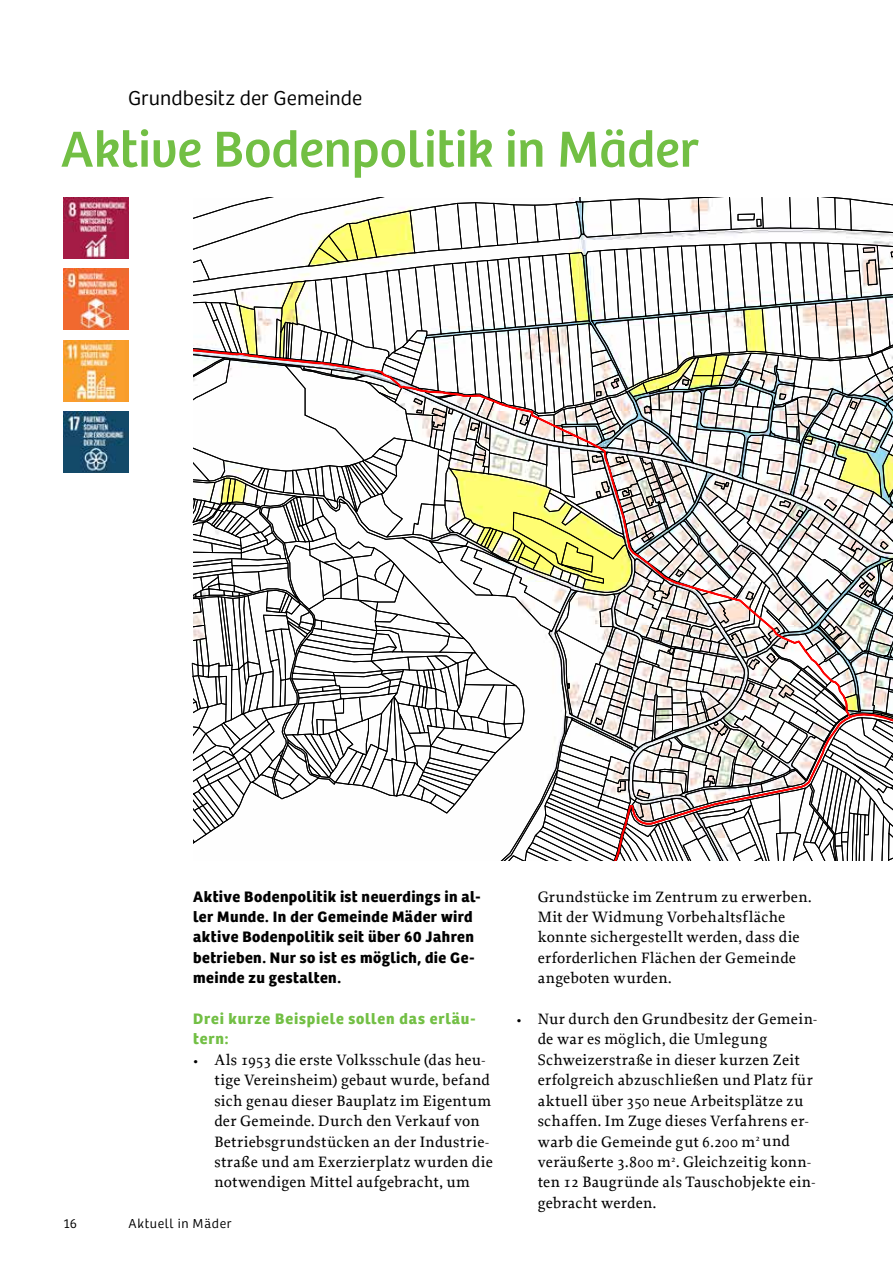
<style>
.page{position:relative;width:893px;height:1263px;background:#fff}
.page>*{position:absolute;margin:0;border:0;box-sizing:border-box;transform-origin:0 0}
.t1{font:52.5px "Bree";letter-spacing:-.005em;color:#72bf44}
.t2{font:300 21px "Bree";letter-spacing:.005em;color:#000}
.t3{font:500 15.75px/20.4px "Proforma";letter-spacing:.02em;color:#000}
.t4{font:700 15.75px/20.4px "Bree";letter-spacing:.03em;color:#000}
.t5{font:700 15.75px/20.4px "Bree";letter-spacing:.055em;color:#72bf44}
.t6{font:300 13.5px "Bree";letter-spacing:.05em;color:#000}
.t7{font:8.55px "Arial";color:#000}
.t8{font:8.25px "Arial";color:#000}
</style>
<div class="page">
<svg style="left:193px;top:197px;width:700px;height:664px"></svg>
<img style="left:64px;top:197px;width:64px;height:62px">
<img style="left:64px;top:269px;width:64px;height:61px">
<img style="left:64px;top:340px;width:64px;height:61px">
<img style="left:64px;top:412px;width:64px;height:61px">
<h2 class="t2" style="left:128px;top:87px;width:235px">Grundbesitz der Gemeinde</h2>
<h1 class="t1" style="left:61px;top:118px;width:639px">Aktive Bodenpolitik in Mäder</h1>
<p class="t4" style="left:193px;top:886px;width:289px">Aktive Bodenpolitik ist neuerdings in al&shy;ler Munde. In der Gemeinde Mäder wird aktive Bodenpolitik seit über 60 Jahren betrieben. Nur so ist es möglich, die Ge&shy;meinde zu gestalten.</p>
<p class="t5" style="left:193px;top:1008px;width:284px">Drei kurze Beispiele sollen das erläu&shy;tern:</p>
<p class="t3" style="left:214px;top:1049px;width:280px;text-indent:-21px">• Als 1953 die erste Volksschule (das heu&shy;tige Vereinsheim) gebaut wurde, befand sich genau dieser Bauplatz im Eigentum der Gemeinde. Durch den Verkauf von Betriebsgrundstücken an der Industrie&shy;straße und am Exerzierplatz wurden die notwendigen Mittel aufgebracht, um</p>
<p class="t7" style="left:194px;top:1174px;width:243px">Datengrundlagen: © vorarlberg netz, © Land Vorarlberg, © BEV</p>
<p class="t6" style="left:64px;top:1216px;width:15px">16</p>
<p class="t6" style="left:128px;top:1216px;width:105px">Aktuell in Mäder</p>
<p class="t3" style="left:538px;top:886px;width:275px">Grundstücke im Zentrum zu erwerben.<br>Mit der Widmung Vorbehaltsfläche konnte sichergestellt werden, dass die erforderlichen Flächen der Gemeinde angeboten wurden.</p>
<p class="t3" style="left:538px;top:1008px;width:281px;text-indent:-21px">• Nur durch den Grundbesitz der Gemein&shy;de war es möglich, die Umlegung Schweizerstraße in dieser kurzen Zeit erfolgreich abzuschließen und Platz für aktuell über 350 neue Arbeitsplätze zu schaffen. Im Zuge dieses Verfahrens er&shy;warb die Gemeinde gut 6.200 m<sup>2</sup> und veräußerte 3.800 m<sup>2</sup>. Gleichzeitig konn&shy;ten 12 Baugründe als Tauschobjekte ein&shy;gebracht werden.</p>
<p class="t8" style="left:756px;top:1167px;width:15px">525</p>
</div>
